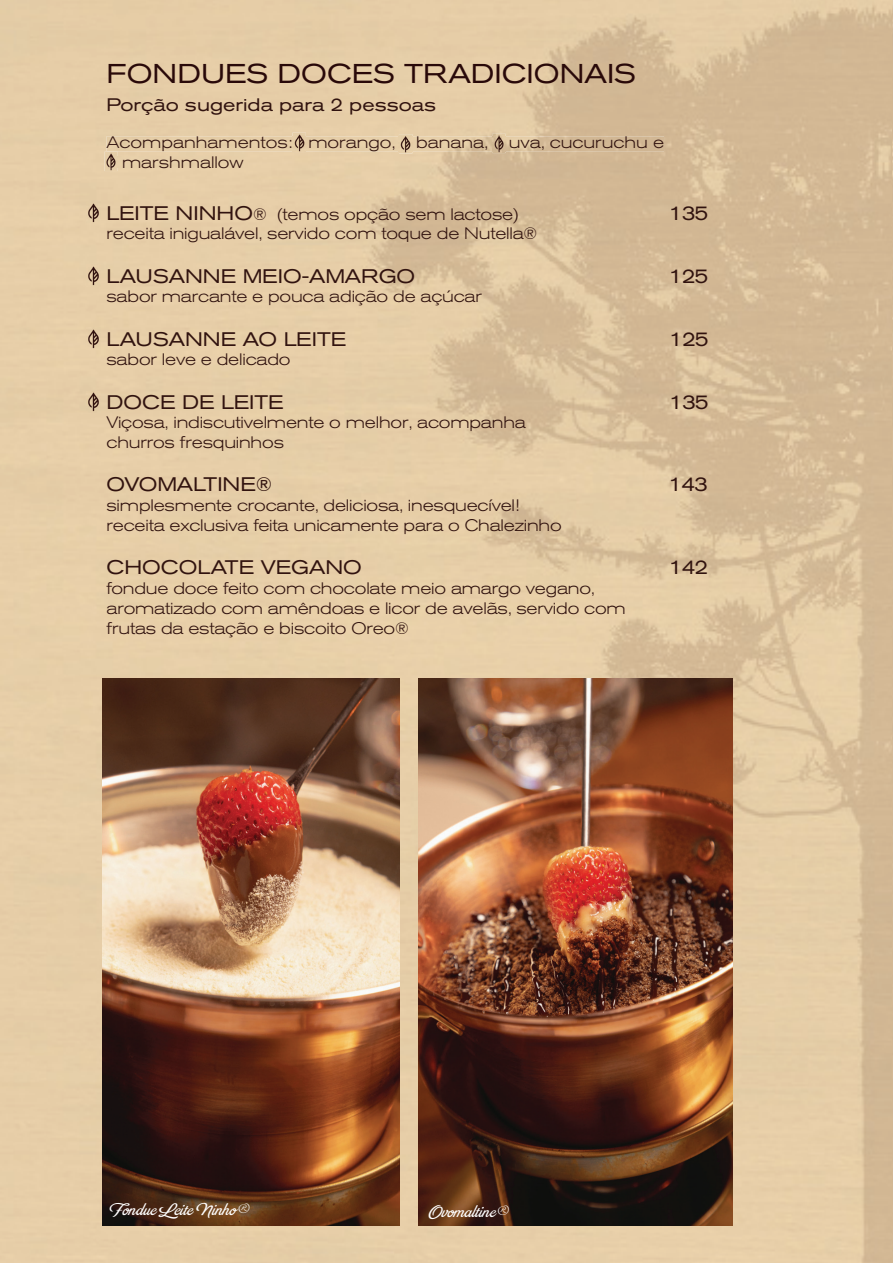
<style>
.page{position:relative;width:893px;height:1263px;background:#fff}
.page>*{position:absolute;margin:0;border:0;box-sizing:border-box;transform-origin:0 0}
.t1{font:expanded 27px "Akzidenz Grotesk BQ";color:#290909}
.t2{font:expanded 19.5px "Akzidenz Grotesk BQ";color:#31130f}
.t3{font:18px "Brand Pro";color:#fff}
.t4{font:expanded 18px "Akzidenz Grotesk BQ";color:#31130f}
.t5{font:300 expanded 16.5px/19.8px "Akzidenz Grotesk BQ";letter-spacing:-.01em;color:#31130f}
.s1{font-weight:400;font-size:19.5px}
</style>
<div class="page">
<img style="left:0;top:0;width:893px;height:1263px">
<img style="left:107px;top:136px;width:557px;height:15px">
<div style="left:118px;top:156px;width:126px;height:12px;background:#e6cfa9"></div>
<img style="left:102px;top:678px;width:298px;height:548px">
<img style="left:418px;top:678px;width:314px;height:548px">
<img style="left:86px;top:202px;width:15px;height:21px">
<img style="left:86px;top:265px;width:15px;height:21px">
<img style="left:86px;top:328px;width:15px;height:21px">
<img style="left:86px;top:391px;width:15px;height:21px">
<img style="left:399px;top:134px;width:13px;height:19px">
<img style="left:399px;top:136px;width:13px;height:15px">
<img style="left:492px;top:134px;width:14px;height:19px">
<img style="left:492px;top:136px;width:14px;height:15px">
<img style="left:104px;top:152px;width:14px;height:19px">
<svg style="left:107px;top:156px;width:11px;height:12px"></svg>
<img style="left:292px;top:133px;width:14px;height:19px">
<img style="left:292px;top:136px;width:14px;height:15px">
<h1 class="t1" style="left:107px;top:58px;width:531px">FONDUES DOCES TRADICIONAIS</h1>
<p class="t4" style="left:107px;top:94px;width:331px">Porção sugerida para 2 pessoas</p>
<p class="t5" style="left:122px;top:132px;width:543px;text-indent:-15px">Acompanhamentos: morango, banana, uva, cucuruchu e marshmallow</p>
<p class="t5" style="left:107px;top:204px;width:414px"><span class="s1">LEITE NINHO</span>® (temos opção sem lactose)</p>
<p class="t2" style="left:669px;top:201px;width:41px">135</p>
<p class="t5" style="left:107px;top:224px;width:432px">receita inigualável, servido com toque de Nutella®</p>
<p class="t2" style="left:107px;top:264px;width:310px">LAUSANNE MEIO-AMARGO</p>
<p class="t2" style="left:669px;top:264px;width:41px">125</p>
<p class="t5" style="left:107px;top:287px;width:377px">sabor marcante e pouca adição de açúcar</p>
<p class="t2" style="left:107px;top:327px;width:241px">LAUSANNE AO LEITE</p>
<p class="t2" style="left:669px;top:327px;width:41px">125</p>
<p class="t5" style="left:107px;top:350px;width:186px">sabor leve e delicado</p>
<p class="t2" style="left:107px;top:390px;width:179px">DOCE DE LEITE</p>
<p class="t2" style="left:669px;top:390px;width:41px">135</p>
<p class="t5" style="left:107px;top:413px;width:421px">Viçosa, indiscutivelmente o melhor, acompanha churros fresquinhos</p>
<p class="t2" style="left:107px;top:473px;width:167px">OVOMALTINE®</p>
<p class="t2" style="left:668px;top:473px;width:41px">143</p>
<p class="t5" style="left:107px;top:496px;width:457px">simplesmente crocante, deliciosa, inesquecível! receita exclusiva feita unicamente para o Chalezinho</p>
<p class="t2" style="left:107px;top:556px;width:257px">CHOCOLATE VEGANO</p>
<p class="t2" style="left:669px;top:556px;width:41px">142</p>
<p class="t5" style="left:107px;top:578px;width:521px">fondue doce feito com chocolate meio amargo vegano, aromatizado com amêndoas e licor de avelãs, servido com frutas da estação e biscoito Oreo®</p>
<p class="t3" style="left:112px;top:1199px;width:142px">Fondue Leite Ninho®</p>
<p class="t3" style="left:429px;top:1200px;width:83px">Ovomaltine®</p>
</div>
